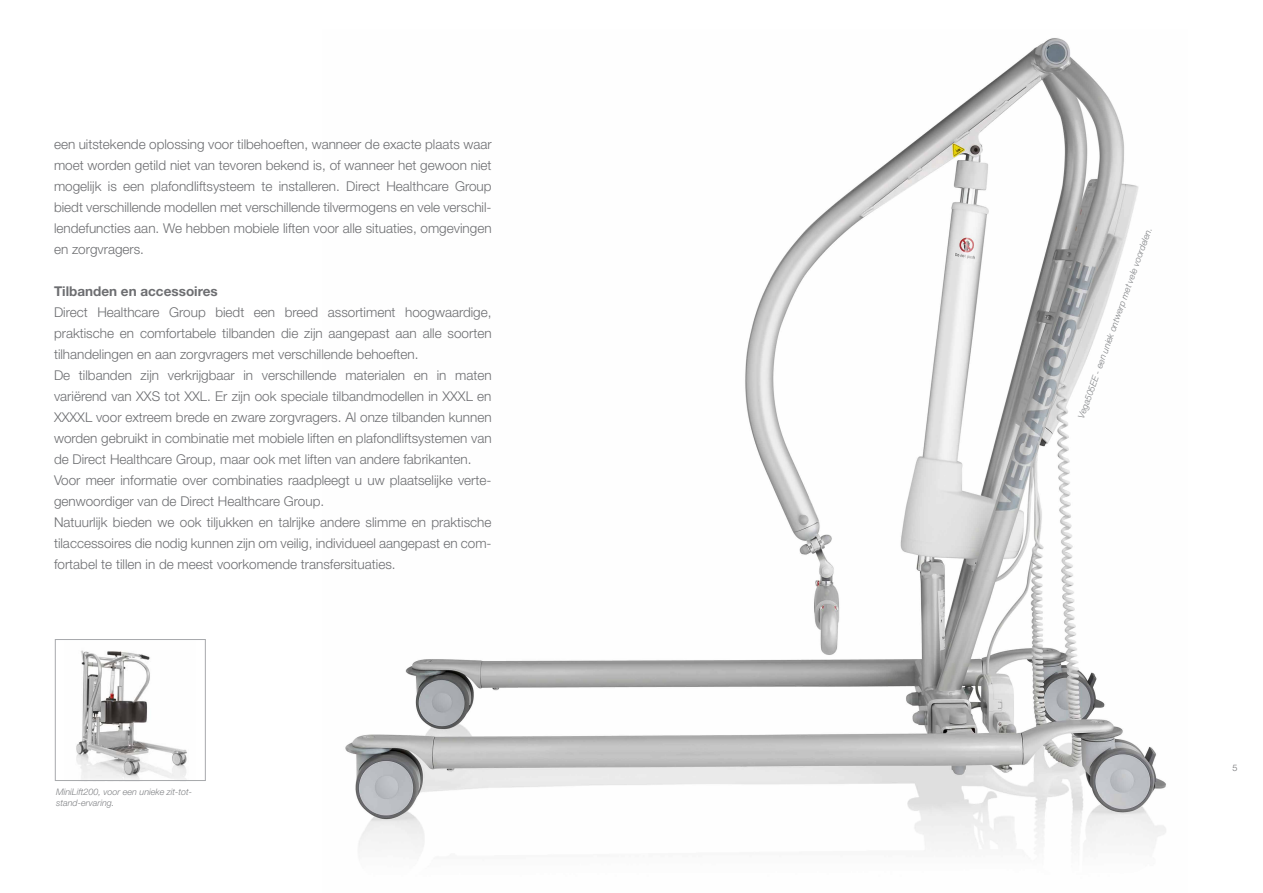
<style>
.page{position:relative;width:1263px;height:893px;background:#fff}
.page>*{position:absolute;margin:0;border:0;box-sizing:border-box;transform-origin:0 0}
.t1{font:300 13.5px/21px "Helvetica Neue";color:#6d6e71;text-align:justify}
.t2{font:700 13.5px "Helvetica Neue";color:#6d6e71}
.t3{font:italic 300 9px/10.8px "Helvetica Neue";color:#808285}
.t4{font:300 9px "Helvetica Neue";color:#6d6e71}
</style>
<div class="page">
<img style="left:345px;top:38px;width:821px;height:815px">
<img style="left:76px;top:650px;width:111px;height:129px">
<div style="left:55px;top:639px;width:151px;height:142px;border:1px solid #a7a9ac"></div>
<p class="t1" style="left:54px;top:133px;width:439px">een uitstekende oplossing voor tilbehoeften, wanneer de exacte plaats waar moet worden getild niet van tevoren bekend is, of wanneer het gewoon niet mogelijk is een plafondliftsysteem te installeren. Direct Healthcare Group biedt verschillende modellen met verschillende tilvermogens en vele verschil&shy;lendefuncties aan. We hebben mobiele liften voor alle situaties, omgevingen en zorgvragers.</p>
<p class="t2" style="left:54px;top:282px;width:165px">Tilbanden en accessoires</p>
<p class="t1" style="left:54px;top:301px;width:439px;text-align:left">Direct Healthcare Group biedt een breed assortiment hoogwaardige, praktische en comfortabele tilbanden die zijn aangepast aan alle soorten tilhandelingen en aan zorgvragers met verschillende behoeften.<br>De tilbanden zijn verkrijgbaar in verschillende materialen en in maten variërend van XXS tot XXL. Er zijn ook speciale tilbandmodellen in XXXL en XXXXL voor extreem brede en zware zorgvragers. Al onze tilbanden kunnen worden gebruikt in combinatie met mobiele liften en plafondliftsystemen van de Direct Healthcare Group, maar ook met liften van andere fabrikanten.<br>Voor meer informatie over combinaties raadpleegt u uw plaatselijke verte&shy;genwoordiger van de Direct Healthcare Group.<br>Natuurlijk bieden we ook tiljukken en talrijke andere slimme en praktische tilaccessoires die nodig kunnen zijn om veilig, individueel aangepast en com&shy;fortabel te tillen in de meest voorkomende transfersituaties.</p>
<p class="t3" style="left:56px;top:787px;width:138px">MiniLift200, voor een unieke zit-tot&shy;stand-ervaring.</p>
<p class="t3" style="left:1075px;top:416px;width:204px;rotate:-70deg">Vega505EE - een uniek ontwerp met vele voordelen.</p>
<p class="t4" style="left:1232px;top:763px;width:7px">5</p>
</div>
